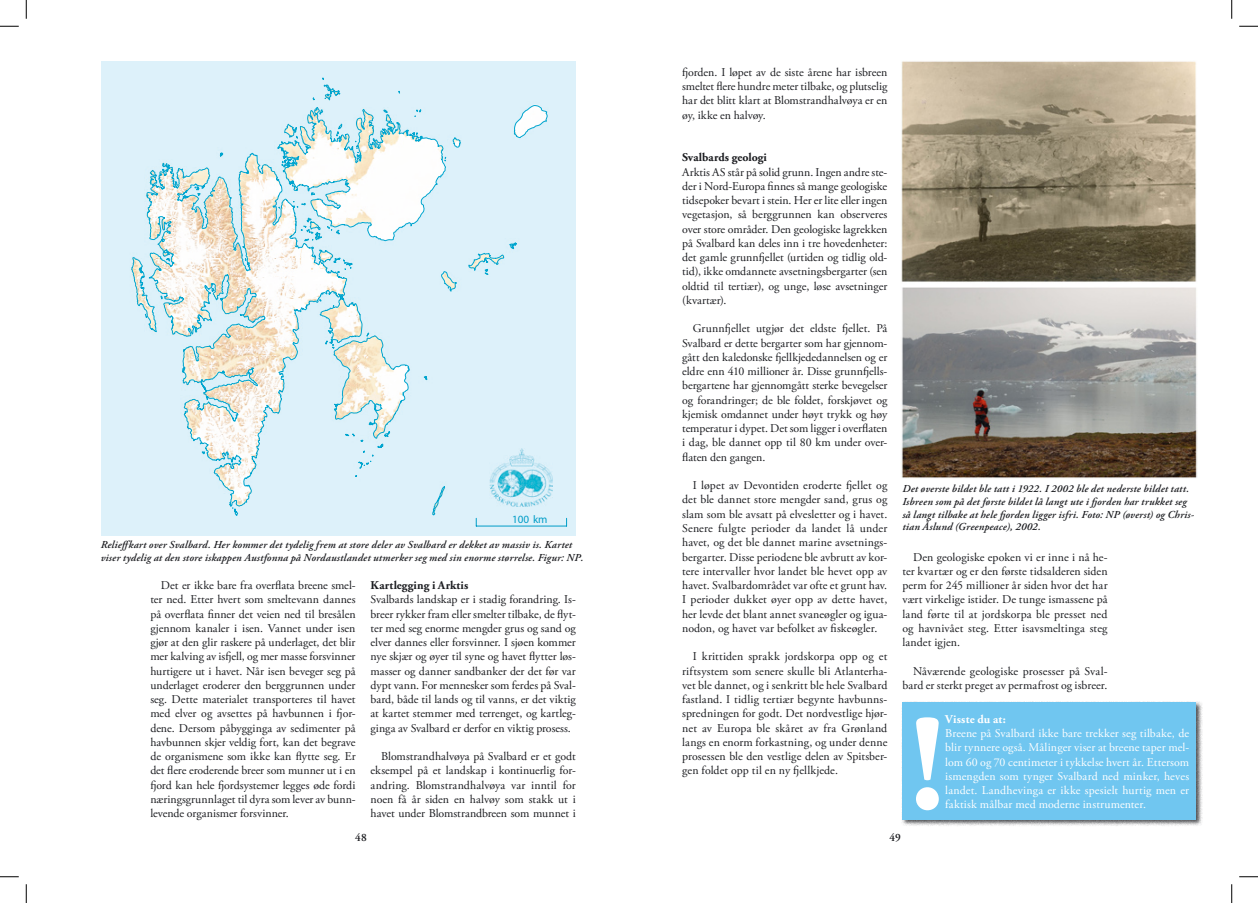
<style>
.page{position:relative;width:1258px;height:903px;background:#fff}
.page>*{position:absolute;margin:0;border:0;box-sizing:border-box;transform-origin:0 0}
.t1{font:700 140.88px "Adobe Garamond Pro";color:#fff}
.t2{font:11.88px/14.2px "Adobe Garamond Pro";letter-spacing:.005em;color:#1b1c20;text-align:justify}
.t3{font:11.88px/14.2px "Adobe Garamond Pro";letter-spacing:.01em;color:#fff;text-align:justify}
.t4{font:700 11.88px "Adobe Garamond Pro";letter-spacing:.005em;color:#1b1c20}
.t5{font:700 11.88px "Adobe Garamond Pro";letter-spacing:.015em;color:#fff}
.t6{font:600 11.25px "Adobe Garamond Pro";color:#1b1c20}
.t7{font:11.12px "Myriad";color:#009dc7}
.t8{font:italic 600 10.62px/12.8px "Adobe Garamond Pro";letter-spacing:.02em;color:#1b1c20}
</style>
<div class="page">
<div style="left:102px;top:62px;width:473px;height:472px;background:#ddf1fa"></div>
<svg style="left:131px;top:78px;width:416px;height:438px;background:#daedf2"></svg>
<div style="left:467px;top:437px;width:106px;height:98px;background:#ddf1fa"></div>
<img style="left:489px;top:449px;width:64px;height:57px">
<hr style="left:476px;top:526px;width:90px;height:1px;background:#009dc7">
<img style="left:901px;top:61px;width:296px;height:417px">
<div style="left:901px;top:701px;width:301px;height:125px;background:#1b1c20;opacity:.75"></div>
<div style="left:902px;top:702px;width:294px;height:118px;background:#70c6f0"></div>
<svg style="left:0;top:25px;width:19px;height:2px"></svg>
<svg style="left:1239px;top:25px;width:18px;height:2px"></svg>
<svg style="left:0;top:876px;width:19px;height:1px"></svg>
<svg style="left:1239px;top:876px;width:18px;height:1px"></svg>
<svg style="left:25px;top:0;width:2px;height:19px"></svg>
<svg style="left:25px;top:884px;width:2px;height:19px"></svg>
<svg style="left:1231px;top:0;width:1px;height:19px"></svg>
<svg style="left:1231px;top:884px;width:1px;height:19px"></svg>
<p class="t7" style="left:512px;top:513px;width:37px">100 km</p>
<p class="t8" style="left:101px;top:538px;width:484px">Relieffkart over Svalbard. Her kommer det tydelig frem at store deler av Svalbard er dekket av massiv is. Kartet viser tydelig at den store iskappen Austfonna på Nordaustlandet utmerker seg med sin enorme størrelse. Figur: NP.</p>
<p class="t2" style="left:150px;top:578px;width:207px;text-indent:11px">Det er ikke bare fra overflata breene smel&shy;ter ned. Etter hvert som smeltevann dannes på overflata finner det veien ned til bresålen gjennom kanaler i isen. Vannet under isen gjør at den glir raskere på underlaget, det blir mer kalving av isfjell, og mer masse forsvinner hurtigere ut i havet. Når isen beveger seg på underlaget eroderer den berggrunnen under seg. Dette materialet transporteres til havet med elver og avsettes på havbunnen i fjor&shy;dene. Dersom påbygginga av sedimenter på havbunnen skjer veldig fort, kan det begrave de organismene som ikke kan flytte seg. Er det flere eroderende breer som munner ut i en fjord kan hele fjordsystemer legges øde fordi næringsgrunnlaget til dyra som lever av bunn&shy;levende organismer forsvinner.</p>
<p class="t4" style="left:370px;top:578px;width:99px">Kartlegging i Arktis</p>
<p class="t2" style="left:370px;top:593px;width:207px">Svalbards landskap er i stadig forandring. Is&shy;breer rykker fram eller smelter tilbake, de flyt&shy;ter med seg enorme mengder grus og sand og elver dannes eller forsvinner. I sjøen kommer nye skjær og øyer til syne og havet flytter løs&shy;masser og danner sandbanker der det før var dypt vann. For mennesker som ferdes på Sval&shy;bard, både til lands og til vanns, er det viktig at kartet stemmer med terrenget, og kartleg&shy;ginga av Svalbard er derfor en viktig prosess.</p>
<p class="t2" style="left:370px;top:749px;width:207px;text-indent:11px">Blomstrandhalvøya på Svalbard er et godt eksempel på et landskap i kontinuerlig for&shy;andring. Blomstrandhalvøya var inntil for noen få år siden en halvøy som stakk ut i havet under Blomstrandbreen som munnet i</p>
<p class="t2" style="left:682px;top:65px;width:207px">fjorden. I løpet av de siste årene har isbreen smeltet flere hundre meter tilbake, og plutselig har det blitt klart at Blomstrandhalvøya er en øy, ikke en halvøy.</p>
<p class="t4" style="left:682px;top:151px;width:86px">Svalbards geologi</p>
<p class="t2" style="left:682px;top:165px;width:207px">Arktis AS står på solid grunn. Ingen andre ste&shy;der i Nord-Europa finnes så mange geologiske tidsepoker bevart i stein. Her er lite eller ingen vegetasjon, så berggrunnen kan observeres over store områder. Den geologiske lagrekken på Svalbard kan deles inn i tre hovedenheter: det gamle grunnfjellet (urtiden og tidlig old&shy;tid), ikke omdannete avsetningsbergarter (sen oldtid til tertiær), og unge, løse avsetninger (kvartær).</p>
<p class="t2" style="left:682px;top:322px;width:207px;text-indent:11px">Grunnfjellet utgjør det eldste fjellet. På Svalbard er dette bergarter som har gjennom&shy;gått den kaledonske fjellkjededannelsen og er eldre enn 410 millioner år. Disse grunnfjells&shy;bergartene har gjennomgått sterke bevegelser og forandringer; de ble foldet, forskjøvet og kjemisk omdannet under høyt trykk og høy temperatur i dypet. Det som ligger i overflaten i dag, ble dannet opp til 80 km under over&shy;flaten den gangen.</p>
<p class="t2" style="left:682px;top:479px;width:207px;text-indent:11px">I løpet av Devontiden eroderte fjellet og det ble dannet store mengder sand, grus og slam som ble avsatt på elvesletter og i havet.<br>Senere fulgte perioder da landet lå under havet, og det ble dannet marine avsetnings&shy;bergarter. Disse periodene ble avbrutt av kor&shy;tere intervaller hvor landet ble hevet opp av havet. Svalbardområdet var ofte et grunt hav.<br>I perioder dukket øyer opp av dette havet, her levde det blant annet svaneøgler og igua&shy;nodon, og havet var befolket av fiskeøgler.</p>
<p class="t2" style="left:682px;top:650px;width:207px;text-indent:11px">I krittiden sprakk jordskorpa opp og et riftsystem som senere skulle bli Atlanterha&shy;vet ble dannet, og i senkritt ble hele Svalbard fastland. I tidlig tertiær begynte havbunns&shy;spredningen for godt. Det nordvestlige hjør&shy;net av Europa ble skåret av fra Grønland langs en enorm forkastning, og under denne prosessen ble den vestlige delen av Spitsber&shy;gen foldet opp til en ny fjellkjede.</p>
<p class="t8" style="left:902px;top:483px;width:293px">Det øverste bildet ble tatt i 1922. I 2002 ble det nederste bildet tatt.<br>Isbreen som på det første bildet lå langt ute i fjorden har trukket seg så langt tilbake at hele fjorden ligger isfri. Foto: NP (øverst) og Chris&shy;tian Åslund (Greenpeace), 2002.</p>
<p class="t2" style="left:902px;top:550px;width:207px;text-indent:11px">Den geologiske epoken vi er inne i nå he&shy;ter kvartær og er den første tidsalderen siden perm for 245 millioner år siden hvor det har vært virkelige istider. De tunge ismassene på land førte til at jordskorpa ble presset ned og havnivået steg. Etter isavsmeltinga steg landet igjen.</p>
<p class="t2" style="left:902px;top:664px;width:207px;text-align:right">Nåværende geologiske prosesser på Sval&shy;bard er sterkt preget av permafrost og isbreer.</p>
<h1 class="t1" style="left:909px;top:682px;width:37px">!</h1>
<p class="t5" style="left:945px;top:712px;width:62px">Visste du at:</p>
<p class="t3" style="left:945px;top:727px;width:245px">Breene på Svalbard ikke bare trekker seg tilbake, de blir tynnere også. Målinger viser at breene taper mel&shy;lom 60 og 70 centimeter i tykkelse hvert år. Ettersom ismengden som tynger Svalbard ned minker, heves landet. Landhevinga er ikke spesielt hurtig men er faktisk målbar med moderne instrumenter.</p>
<p class="t6" style="left:355px;top:830px;width:13px">48</p>
<p class="t6" style="left:889px;top:830px;width:13px">49</p>
</div>
